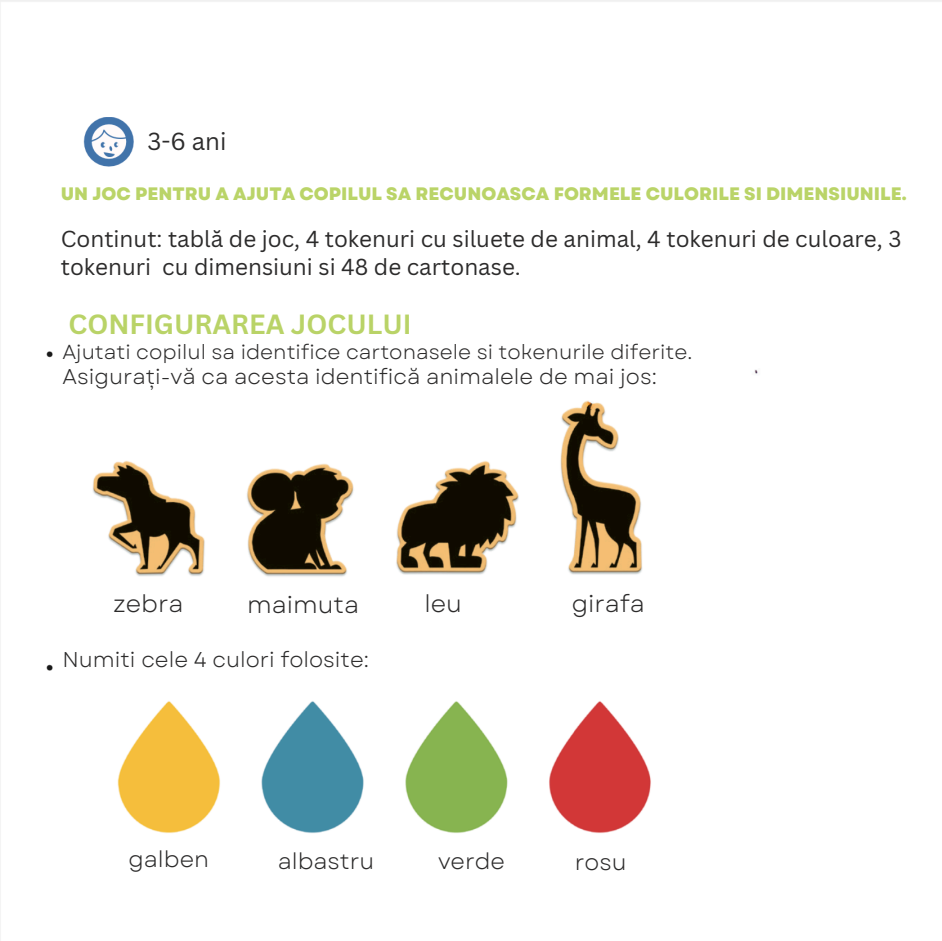
<style>
.page{position:relative;width:942px;height:941px;background:#fff}
.page>*{position:absolute;margin:0;border:0;box-sizing:border-box;transform-origin:0 0}
.t1{font:700 27px "Canva Sans";color:#b9d367}
.t2{font:24px "Garet";color:#2c2b2b}
.t3{font:24px "Canva Sans";color:#2c2b2b}
.t4{font:22.5px/27.6px "Canva Sans";color:#2c2b2b}
.t5{font:22.5px "Garet";color:#2c2b2b}
.t6{font:21.38px "Garet";color:#2c2b2b}
.t7{font:20.25px "Garet";color:#2c2b2b}
.t8{font:800 18px "Garet";color:#bad468}
</style>
<div class="page">
<img style="left:0;top:0;width:942px;height:940px">
<h2 class="t3" style="left:147px;top:125px;width:80px">3-6 ani</h2>
<p class="t8" style="left:61px;top:181px;width:847px">UN JOC PENTRU A AJUTA COPILUL SA RECUNOASCA FORMELE CULORILE SI DIMENSIUNILE.</p>
<h2 class="t4" style="left:61px;top:225px;width:842px">Continut: tablă de joc, 4 tokenuri cu siluete de animal, 4 tokenuri de culoare, 3 tokenuri cu dimensiuni si 48 de cartonase.</h2>
<h1 class="t1" style="left:69px;top:305px;width:345px">CONFIGURAREA JOCULUI</h1>
<h3 class="t7" style="left:62px;top:337px;width:631px">Ajutati copilul sa identifice cartonasele si tokenurile diferite.</h3>
<h3 class="t6" style="left:62px;top:361px;width:596px">Asigurați-vă ca acesta identifică animalele de mai jos:</h3>
<h2 class="t2" style="left:113px;top:586px;width:72px">zebra</h2>
<h2 class="t2" style="left:247px;top:587px;width:113px">maimuta</h2>
<h3 class="t2" style="left:424px;top:586px;width:39px">leu</h3>
<h2 class="t2" style="left:571px;top:586px;width:75px">girafa</h2>
<h2 class="t6" style="left:62px;top:644px;width:308px">Numiti cele 4 culori folosite:</h2>
<h2 class="t5" style="left:128px;top:842px;width:82px">galben</h2>
<h2 class="t5" style="left:278px;top:845px;width:98px">albastru</h2>
<h2 class="t5" style="left:438px;top:845px;width:69px">verde</h2>
<h2 class="t5" style="left:575px;top:845px;width:53px">rosu</h2>
</div>
